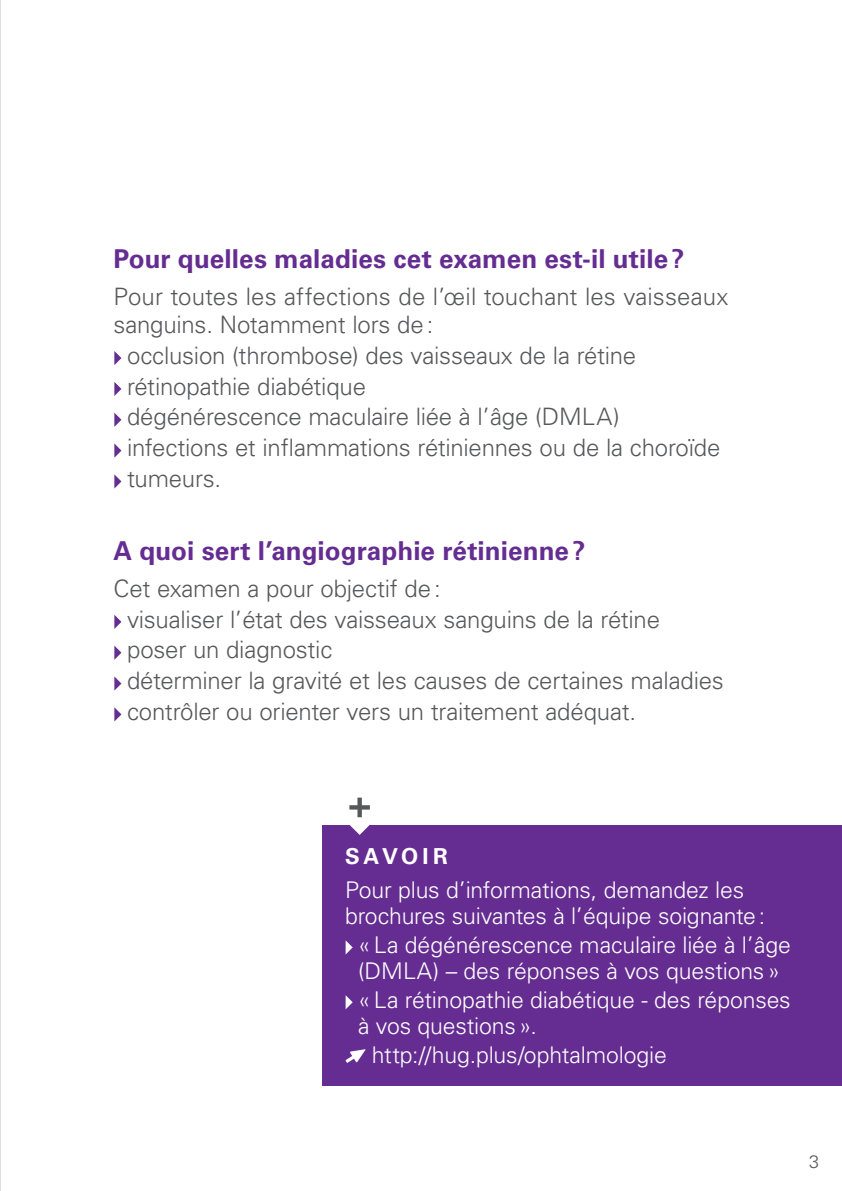
<style>
.page{position:relative;width:842px;height:1191px;background:#fff}
.page>*{position:absolute;margin:0;border:0;box-sizing:border-box;transform-origin:0 0}
.t1{font:700 26px "Univers LT Std";letter-spacing:.005em;color:#652d91}
.t2{font:300 24px/30.8px "Univers LT Std";letter-spacing:-.01em;color:#57585a}
.t3{font:300 23px/26px "Univers LT Std";letter-spacing:-.005em;color:#fff}
.t4{font:700 22px "Univers LT Std";letter-spacing:.175em;color:#fff}
.t5{font:300 18px "Univers LT Std";color:#57585a}
</style>
<div class="page">
<svg style="left:114px;top:351px;width:7px;height:14px"></svg>
<svg style="left:114px;top:382px;width:7px;height:14px"></svg>
<svg style="left:114px;top:413px;width:7px;height:14px"></svg>
<svg style="left:114px;top:443px;width:7px;height:15px"></svg>
<svg style="left:114px;top:474px;width:7px;height:14px"></svg>
<svg style="left:114px;top:615px;width:7px;height:14px"></svg>
<svg style="left:114px;top:645px;width:7px;height:15px"></svg>
<svg style="left:114px;top:676px;width:7px;height:14px"></svg>
<svg style="left:114px;top:707px;width:7px;height:14px"></svg>
<div style="left:322px;top:825px;width:520px;height:260px;background:#652d91"></div>
<svg style="left:346px;top:941px;width:7px;height:13px"></svg>
<svg style="left:346px;top:995px;width:7px;height:14px"></svg>
<svg style="left:345px;top:1049px;width:21px;height:14px"></svg>
<svg style="left:349px;top:797px;width:21px;height:38px"></svg>
<hr style="left:0;top:0;width:1px;height:1191px;background:#bcbdc0">
<p class="t1" style="left:113px;top:244px;width:573px">Pour quelles maladies cet examen est-il utile?</p>
<p class="t2" style="left:113px;top:282px;width:617px;line-height:28px">Pour toutes les affections de l’œil touchant les vaisseaux sanguins. Notamment lors de:</p>
<p class="t2" style="left:127px;top:340px;width:595px">occlusion (thrombose) des vaisseaux de la rétine rétinopathie diabétique<br>dégénérescence maculaire liée à l’âge (DMLA) infections et inflammations rétiniennes ou de la choroïde tumeurs.</p>
<p class="t1" style="left:113px;top:536px;width:473px">A quoi sert l’angiographie rétinienne?</p>
<p class="t2" style="left:127px;top:573px;width:598px;text-indent:-14px">Cet examen a pour objectif de:<br>visualiser l’état des vaisseaux sanguins de la rétine poser un diagnostic<br>déterminer la gravité et les causes de certaines maladies contrôler ou orienter vers un traitement adéquat.</p>
<p class="t4" style="left:345px;top:843px;width:104px">SAVOIR</p>
<p class="t3" style="left:345px;top:877px;width:422px">Pour plus d’informations, demandez les brochures suivantes à l’équipe soignante:</p>
<p class="t3" style="left:358px;top:932px;width:434px">«La dégénérescence maculaire liée à l’âge (DMLA) – des réponses à vos questions»</p>
<p class="t3" style="left:358px;top:986px;width:434px">«La rétinopathie diabétique - des réponses à vos questions».</p>
<p class="t3" style="left:372px;top:1041px;width:296px">http://hug.plus/ophtalmologie</p>
<p class="t5" style="left:809px;top:1151px;width:12px">3</p>
</div>
